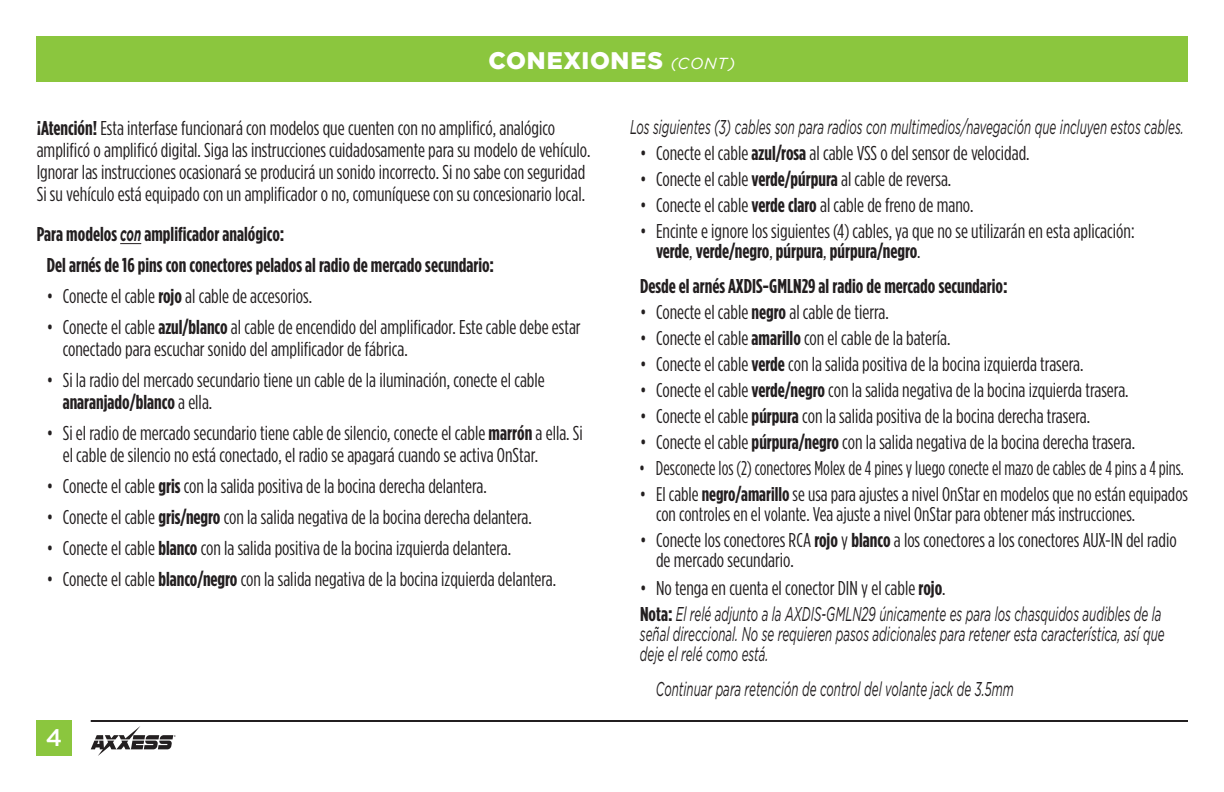
<style>
.page{position:relative;width:1224px;height:792px;background:#fff}
.page>*{position:absolute;margin:0;border:0;box-sizing:border-box;transform-origin:0 0}
.t1{font:900 24px "Gotham";letter-spacing:.03em;color:#fff}
.t2{font:500 24px "Gotham";color:#fff}
.t3{font:20px/22px "Gotham Condensed";color:#231f20}
.t4{font:italic 20px/20.2px "Gotham";color:#231f20;scale:.58 1}
.t5{font:700 20px/31px "Gotham Condensed";color:#231f20}
.t6{font:20px "Gotham Condensed";color:#231f20;scale:.92 1}
.t7{font:19.8px/20.2px "Gotham Condensed";color:#231f20}
.s1{font-weight:400;font-style:italic;font-size:16px}
.s2{font-weight:700}
.s3{font-family:"Gotham";font-style:italic}
.s4{font-family:"Gotham Condensed";font-weight:700;font-style:normal}
</style>
<div class="page">
<div style="left:36px;top:36px;width:1152px;height:45px;background:#8bc63e"></div>
<div style="left:36px;top:720px;width:36px;height:36px;background:#8bc63e"></div>
<hr style="left:91px;top:720px;width:1097px;height:2px;background:#231f20">
<svg style="left:91px;top:726px;width:85px;height:30px"></svg>
<svg style="left:120px;top:243px;width:21px;height:1px"></svg>
<p class="t1" style="left:489px;top:46px;width:248px">CONEXIONES <span class="s1">(CONT)</span></p>
<p class="t3" style="left:37px;top:117px;width:555px"><span class="s2">¡Atención!</span> Esta interfase funcionará con modelos que cuenten con no amplificó, analógico amplificó o amplificó digital. Siga las instrucciones cuidadosamente para su modelo de vehículo.<br>Ignorar las instrucciones ocasionará se producirá un sonido incorrecto. Si no sabe con seguridad Si su vehículo está equipado con un amplificador o no, comuníquese con su concesionario local.</p>
<p class="t5" style="left:47px;top:218px;width:449px;text-indent:-10px">Para modelos <span class="s3">con</span> amplificador analógico:<br>Del arnés de 16 pins con conectores pelados al radio de mercado secundario:</p>
<p class="t3" style="left:47px;top:285px;width:267px">• Conecte el cable <span class="s2">rojo</span> al cable de accesorios.</p>
<p class="t3" style="left:63px;top:316px;width:520px;text-indent:-16px">• Conecte el cable <span class="s2">azul/blanco</span> al cable de encendido del amplificador. Este cable debe estar conectado para escuchar sonido del amplificador de fábrica.</p>
<p class="t3" style="left:63px;top:369px;width:484px;text-indent:-16px">• Si la radio del mercado secundario tiene un cable de la iluminación, conecte el cable <span class="s2">anaranjado/blanco</span> a ella.</p>
<p class="t3" style="left:63px;top:422px;width:522px;text-indent:-16px">• Si el radio de mercado secundario tiene cable de silencio, conecte el cable <span class="s2">marrón</span> a ella. Si el cable de silencio no está conectado, el radio se apagará cuando se activa OnStar.</p>
<p class="t3" style="left:47px;top:475px;width:442px">• Conecte el cable <span class="s2">gris</span> con la salida positiva de la bocina derecha delantera.</p>
<p class="t3" style="left:47px;top:506px;width:487px">• Conecte el cable <span class="s2">gris/negro</span> con la salida negativa de la bocina derecha delantera.</p>
<p class="t3" style="left:47px;top:537px;width:466px">• Conecte el cable <span class="s2">blanco</span> con la salida positiva de la bocina izquierda delantera.</p>
<p class="t3" style="left:47px;top:568px;width:511px">• Conecte el cable <span class="s2">blanco/negro</span> con la salida negativa de la bocina izquierda delantera.</p>
<p class="t2" style="left:46px;top:724px;width:18px">4</p>
<p class="t4" style="left:630px;top:117px;width:956px">Los siguientes (3) cables son para radios con multimedios/navegación que incluyen estos cables.</p>
<p class="t3" style="left:640px;top:142px;width:391px">• Conecte el cable <span class="s2">azul/rosa</span> al cable VSS o del sensor de velocidad.</p>
<p class="t3" style="left:640px;top:168px;width:313px">• Conecte el cable <span class="s2">verde/púrpura</span> al cable de reversa.</p>
<p class="t3" style="left:640px;top:194px;width:335px">• Conecte el cable <span class="s2">verde claro</span> al cable de freno de mano.</p>
<p class="t3" style="left:656px;top:221px;width:480px;line-height:20.2px;text-indent:-16px">• Encinte e ignore los siguientes (4) cables, ya que no se utilizarán en esta aplicación: <span class="s2">verde</span>, <span class="s2">verde/negro</span>, <span class="s2">púrpura</span>, <span class="s2">púrpura/negro</span>.</p>
<p class="t5" style="left:640px;top:270px;width:369px">Desde el arnés AXDIS-GMLN29 al radio de mercado secundario:</p>
<p class="t3" style="left:640px;top:301px;width:250px">• Conecte el cable <span class="s2">negro</span> al cable de tierra.</p>
<p class="t3" style="left:640px;top:327px;width:312px">• Conecte el cable <span class="s2">amarillo</span> con el cable de la batería.</p>
<p class="t3" style="left:640px;top:353px;width:445px">• Conecte el cable <span class="s2">verde</span> con la salida positiva de la bocina izquierda trasera.</p>
<p class="t3" style="left:640px;top:379px;width:490px">• Conecte el cable <span class="s2">verde/negro</span> con la salida negativa de la bocina izquierda trasera.</p>
<p class="t3" style="left:640px;top:405px;width:452px">• Conecte el cable <span class="s2">púrpura</span> con la salida positiva de la bocina derecha trasera.</p>
<p class="t3" style="left:640px;top:431px;width:497px">• Conecte el cable <span class="s2">púrpura/negro</span> con la salida negativa de la bocina derecha trasera.</p>
<p class="t6" style="left:639px;top:457px;width:594px">• Desconecte los (2) conectores Molex de 4 pines y luego conecte el mazo de cables de 4 pins a 4 pins.</p>
<p class="t7" style="left:656px;top:483px;width:533px;text-indent:-16px">• El cable <span class="s2">negro/amarillo</span> se usa para ajustes a nivel OnStar en modelos que no están equipados con controles en el volante. Vea ajuste a nivel OnStar para obtener más instrucciones.</p>
<p class="t3" style="left:656px;top:530px;width:522px;line-height:20.2px;text-indent:-16px">• Conecte los conectores RCA <span class="s2">rojo</span> y <span class="s2">blanco</span> a los conectores a los conectores AUX-IN del radio de mercado secundario.</p>
<p class="t3" style="left:640px;top:577px;width:307px">• No tenga en cuenta el conector DIN y el cable <span class="s2">rojo</span>.</p>
<p class="t4" style="left:640px;top:604px;width:906px"><span class="s4">Nota:</span> El relé adjunto a la AXDIS-GMLN29 únicamente es para los chasquidos audibles de la señal direccional. No se requieren pasos adicionales para retener esta característica, así que deje el relé como está.</p>
<p class="t4" style="left:656px;top:679px;width:619px">Continuar para retención de control del volante jack de 3.5mm</p>
</div>
